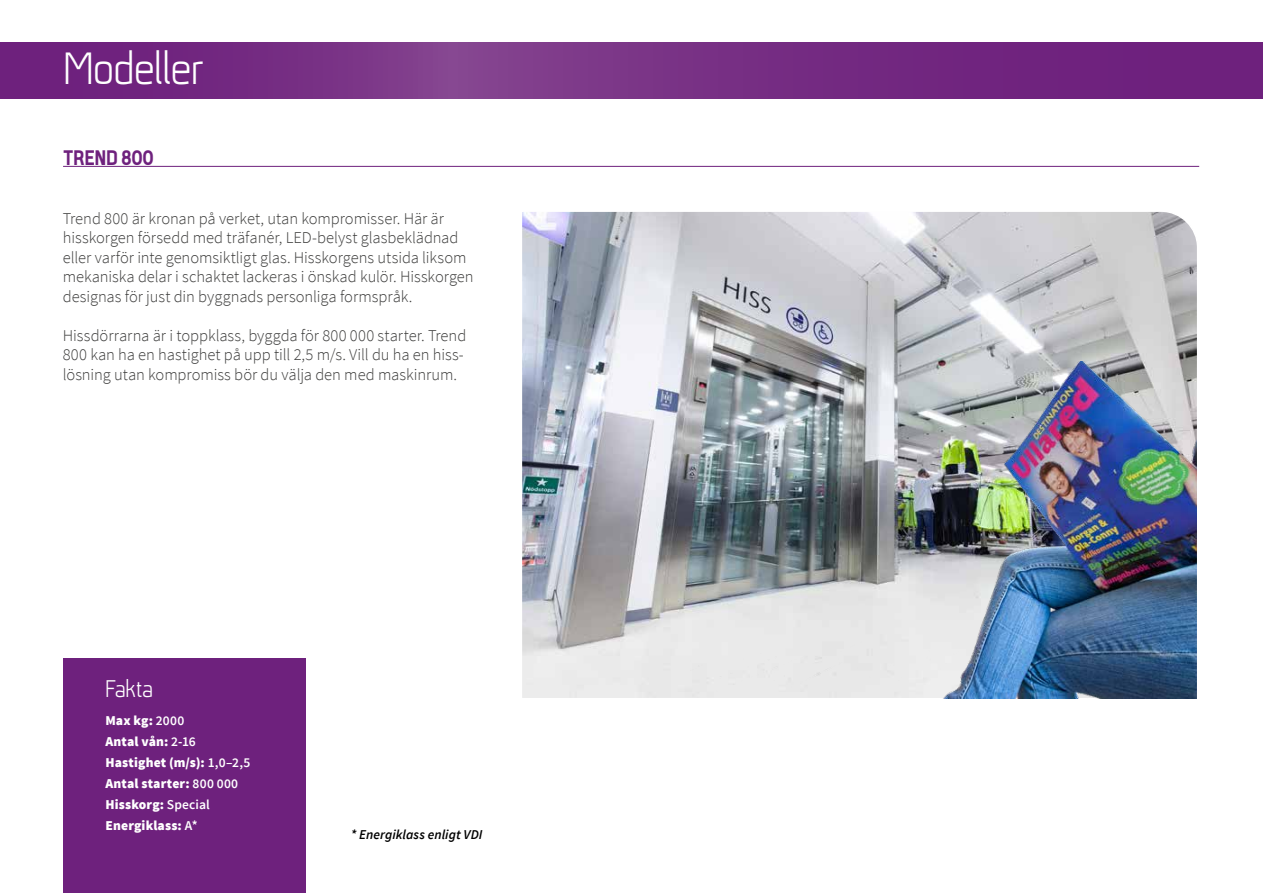
<style>
.page{position:relative;width:1263px;height:893px;background:#fff}
.page>*{position:absolute;margin:0;border:0;box-sizing:border-box;transform-origin:0 0}
.t1{font:45px "Vitali";letter-spacing:-.015em;color:#fff}
.t2{font:24px "Vitali";letter-spacing:-.015em;color:#fff}
.t3{font:21px "Vitali Fat";letter-spacing:.01em;color:#6e217d}
.t4{font:300 16.5px/19.5px "Source Sans Pro";letter-spacing:-.005em;color:#3c3c3b}
.t5{font:900 13.5px/21px "Source Sans Pro";letter-spacing:.01em;color:#fff}
.t6{font:italic 600 13.5px "Source Sans Pro";letter-spacing:.005em;color:#000}
.s1{font-weight:600}
</style>
<div class="page">
<svg style="left:0;top:43px;width:1263px;height:56px;background:#752c82"></svg>
<hr style="left:63px;top:166px;width:1136px;height:1px;background:#6e217d">
<div style="left:63px;top:658px;width:242px;height:235px;background:#6e217d"></div>
<svg style="left:522px;top:212px;width:675px;height:487px;background:#c1c3c9"></svg>
<img style="left:690px;top:361px;width:506px;height:337px">
<h1 class="t1" style="left:63px;top:43px;width:143px">Modeller</h1>
<p class="t3" style="left:64px;top:144px;width:92px">TREND 800</p>
<p class="t4" style="left:63px;top:208px;width:412px">Trend 800 är kronan på verket, utan kompromisser. Här är hisskorgen försedd med träfanér, LED-belyst glasbeklädnad eller varför inte genomsiktligt glas. Hisskorgens utsida liksom mekaniska delar i schaktet lackeras i önskad kulör. Hisskorgen designas för just din byggnads personliga formspråk.</p>
<p class="t4" style="left:63px;top:326px;width:405px">Hissdörrarna är i toppklass, byggda för 800 000 starter. Trend<br>800 kan ha en hastighet på upp till 2,5 m/s. Vill du ha en hiss&shy;lösning utan kompromiss bör du välja den med maskinrum.</p>
<h2 class="t2" style="left:105px;top:675px;width:49px">Fakta</h2>
<p class="t5" style="left:105px;top:710px;width:147px">Max kg: <span class="s1">2000<br></span>Antal vån: <span class="s1">2-16<br></span>Hastighet (m/s): <span class="s1">1,0–2,5<br></span>Antal starter: <span class="s1">800 000<br></span>Hisskorg: <span class="s1">Special<br></span>Energiklass: <span class="s1">A*</span></p>
<p class="t6" style="left:351px;top:826px;width:133px">* Energiklass enligt VDI</p>
</div>
